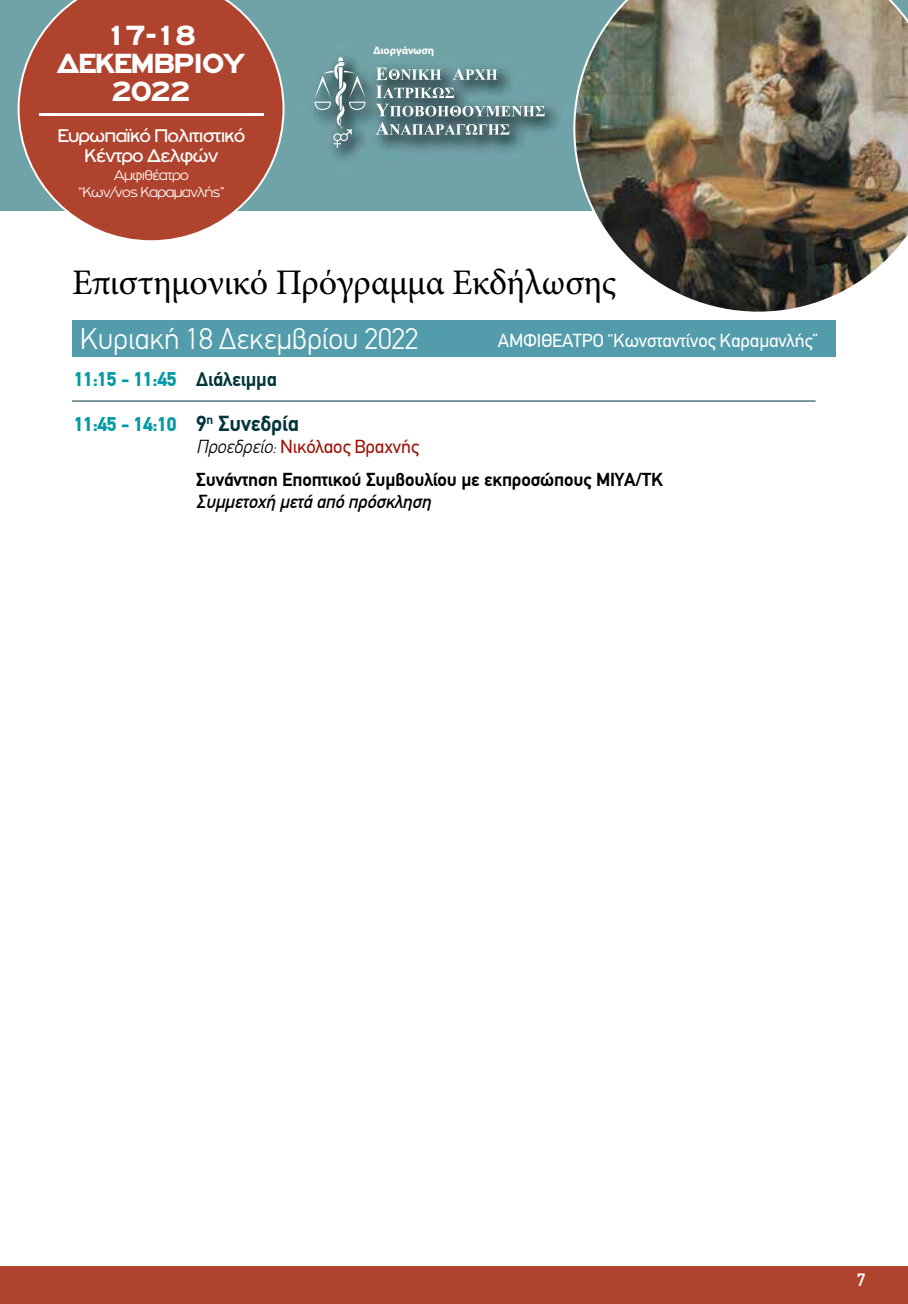
<style>
.page{position:relative;width:908px;height:1304px;background:#fff}
.page>*{position:absolute;margin:0;border:0;box-sizing:border-box;transform-origin:0 0}
.t1{font:36px "Minion Pro";letter-spacing:-.01em;color:#000}
.t2{font:300 30px "PF Din Text";letter-spacing:-.01em;color:#fff}
.t3{font:900 29.6px/27.8px "PF Highway Gothic Ext";letter-spacing:-.05em;color:#fff;text-align:center}
.t4{font:900 20px "PF Din Text";letter-spacing:-.02em;color:#009ba4}
.t5{font:19.6px/20.2px "PF Highway Gothic Ext";letter-spacing:-.05em;color:#fff;text-align:center}
.t6{font:700 19px/33.4px "PF Din Text";letter-spacing:-.01em;color:#000}
.t7{font:19px "PF Din Text";letter-spacing:-.01em;color:#fff}
.t8{font:italic 500 19px "PF Din Text";letter-spacing:-.01em;color:#000}
.t9{font:500 18px "PF Din Text";color:#fff}
.t10{font:300 15.2px/17.6px "PF Highway Gothic Ext";letter-spacing:-.05em;color:#fff;text-align:center}
.t11{font:700 10.8px "Myriad Pro";letter-spacing:-.005em;color:#fff}
.s1{font-weight:700;color:#00343b}
.s2{font-weight:700;font-size:22px;color:#00343b}
.s3{font-weight:300;font-style:italic}
.s4{font-weight:400;color:#9c1006}
</style>
<div class="page">
<div style="left:0;top:0;width:907px;height:211px;background:#70a3a8"></div>
<svg style="left:18px;top:0;width:266px;height:241px;fill:#af432d"></svg>
<hr style="left:39px;top:114px;width:224px;height:2px;background:#fff">
<div style="left:0;top:1266px;width:907px;height:38px;background:#af432d"></div>
<img style="left:573px;top:0;width:334px;height:312px">
<img style="left:332px;top:66px;width:226px;height:94px">
<svg style="left:452px;top:68px;width:45px;height:12px"></svg>
<svg style="left:376px;top:68px;width:65px;height:12px"></svg>
<svg style="left:376px;top:86px;width:78px;height:12px"></svg>
<svg style="left:375px;top:104px;width:169px;height:12px;background:#8aa2a6"></svg>
<svg style="left:375px;top:122px;width:134px;height:13px;background:#80979b"></svg>
<svg style="left:314px;top:57px;width:51px;height:91px"></svg>
<div style="left:72px;top:321px;width:763px;height:36px;background:#529cab"></div>
<hr style="left:72px;top:401px;width:743px;height:1px;background:#00343b">
<h3 class="t3" style="left:57px;top:21px;width:190px">17-18 ∆ΕΚΕΜΒΡΙΟΥ<br>2022</h3>
<p class="t5" style="left:57px;top:126px;width:189px">Ευρωπαϊκό Πολιτιστικό<br>Κέντρο ∆ελφών</p>
<p class="t10" style="left:78px;top:166px;width:148px">Αµφιθέατρο<br>“Κων/νος Καραµανλής”</p>
<p class="t11" style="left:373px;top:43px;width:62px">Διοργάνωση</p>
<h1 class="t1" style="left:72px;top:258px;width:545px">Επιστημονικό Πρόγραμμα Εκδήλωσης</h1>
<h2 class="t2" style="left:80px;top:321px;width:340px">Κυριακή 18 Δεκεμβρίου 2022</h2>
<p class="t4" style="left:74px;top:367px;width:204px">11:15 - 11:45 <span class="s1">Διάλειμμα</span></p>
<p class="t4" style="left:74px;top:412px;width:226px">11:45 - 14:10 <span class="s2">9</span><sup>η</sup> <span class="s2">Συνεδρία</span></p>
<p class="t6" style="left:196px;top:430px;width:468px"><span class="s3">Προεδρείο:</span> <span class="s4">Νικόλαος Βραχνής<br></span>Συνάντηση Εποπτικού Συμβουλίου με εκπροσώπους ΜΙΥΑ/ΤΚ</p>
<p class="t8" style="left:196px;top:491px;width:236px">Συμμετοχή μετά από πρόσκληση</p>
<p class="t7" style="left:497px;top:329px;width:322px">ΑΜΦΙΘΕΑΤΡΟ “Κωνσταντίνος Καραμανλής”</p>
<p class="t9" style="left:856px;top:1269px;width:10px">7</p>
</div>
